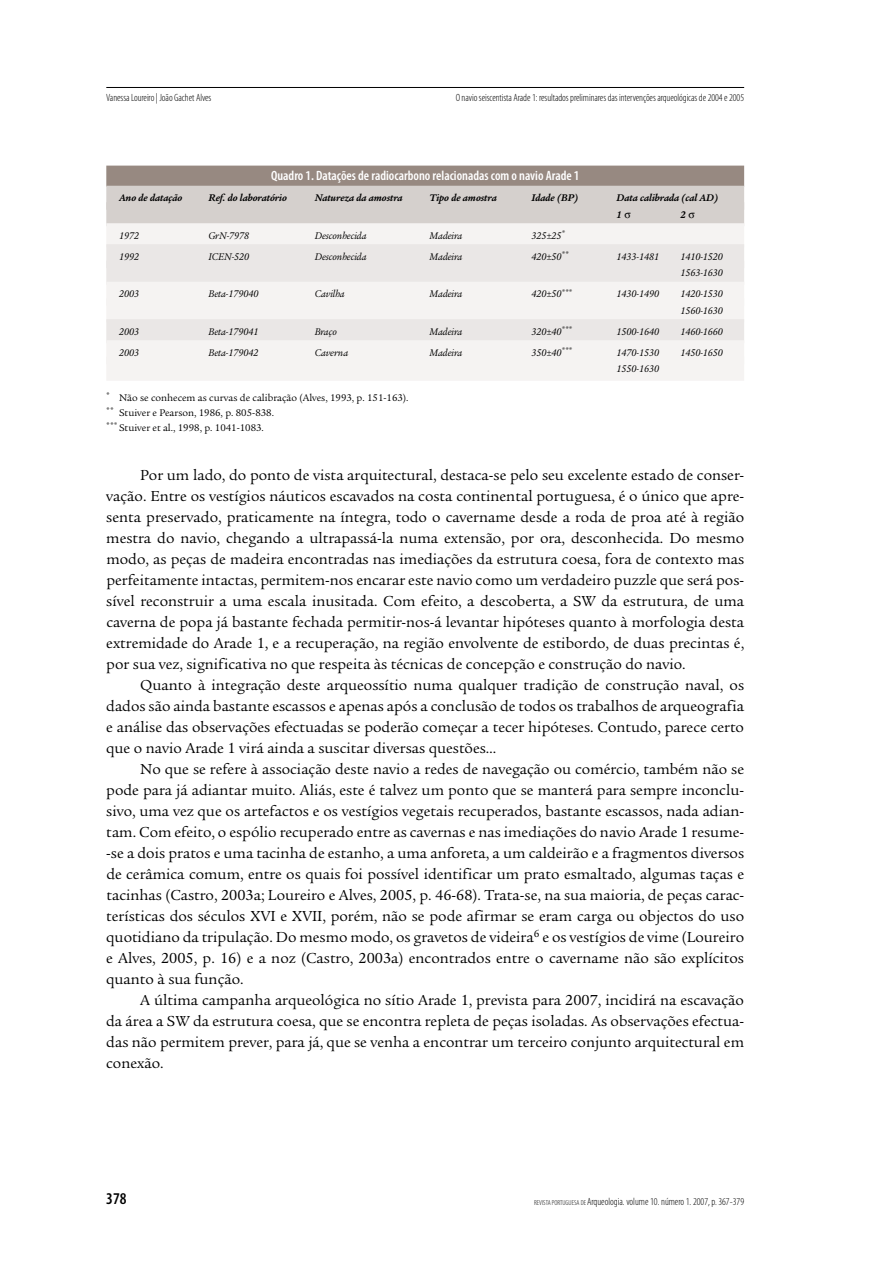
<style>
.page{position:relative;width:893px;height:1263px;background:#fff}
.page>*{position:absolute;margin:0;border:0;box-sizing:border-box;transform-origin:0 0}
.t1{font:600 condensed 16.5px "Myriad Pro";color:#000}
.t2{font:15.75px/21px "Legacy Serif";color:#000;text-align:justify}
.t3{font:600 condensed 13.5px "Myriad Pro";color:#fff}
.t4{font:italic 10.5px/16.5px "Legacy Serif";letter-spacing:-.005em;color:#000}
.t5{font:300 condensed 10.5px "Myriad Pro";letter-spacing:-.005em;color:#000}
.t6{font:10.5px/15px "Legacy Serif";color:#000}
.t7{font:italic 700 10.5px/16.5px "Legacy Serif";letter-spacing:-.005em;color:#000}
.s1{font-size:7.2px}
</style>
<div class="page">
<hr style="left:106px;top:87px;width:638px;height:1px;background:#000">
<div style="left:106px;top:166px;width:638px;height:21px;background:#978981"></div>
<div style="left:106px;top:186px;width:638px;height:24px;background:#d5d0cd"></div>
<div style="left:106px;top:202px;width:638px;height:24px;background:#d5d0cd"></div>
<div style="left:106px;top:223px;width:638px;height:24px;background:#f5f3f2"></div>
<div style="left:106px;top:244px;width:638px;height:24px;background:#eae7e6"></div>
<div style="left:106px;top:261px;width:638px;height:24px;background:#eae7e6"></div>
<div style="left:106px;top:282px;width:638px;height:24px;background:#f5f3f2"></div>
<div style="left:106px;top:298px;width:638px;height:24px;background:#f5f3f2"></div>
<div style="left:106px;top:319px;width:638px;height:24px;background:#eae7e6"></div>
<div style="left:106px;top:340px;width:638px;height:24px;background:#f5f3f2"></div>
<div style="left:106px;top:357px;width:638px;height:24px;background:#f5f3f2"></div>
<p class="t5" style="left:106px;top:92px;width:107px">Vanessa Loureiro | João Gachet Alves</p>
<p class="t5" style="left:456px;top:92px;width:290px">O navio seiscentista Arade 1: resultados preliminares das intervenções arqueológicas de 2004 e 2005</p>
<p class="t3" style="left:271px;top:167px;width:310px">Quadro 1. Datações de radiocarbono relacionadas com o navio Arade 1</p>
<p class="t7" style="left:119px;top:190px;width:65px">Ano de datação</p>
<p class="t7" style="left:208px;top:190px;width:80px">Ref. do laboratório</p>
<p class="t7" style="left:315px;top:190px;width:89px">Natureza da amostra</p>
<p class="t7" style="left:429px;top:190px;width:69px">Tipo de amostra</p>
<p class="t7" style="left:531px;top:190px;width:48px">Idade (BP)</p>
<p class="t7" style="left:617px;top:190px;width:103px">Data calibrada (cal AD)<br>1</p>
<p class="t7" style="left:680px;top:206px;width:7px">2</p>
<p class="t4" style="left:119px;top:227px;width:22px">1972</p>
<p class="t4" style="left:208px;top:227px;width:42px">GrN-7978</p>
<p class="t4" style="left:315px;top:227px;width:53px">Desconhecida</p>
<p class="t4" style="left:429px;top:227px;width:34px">Madeira</p>
<p class="t4" style="left:532px;top:227px;width:35px">325±25<sup>*</sup></p>
<p class="t4" style="left:119px;top:248px;width:22px">1992</p>
<p class="t4" style="left:208px;top:248px;width:42px">ICEN-520</p>
<p class="t4" style="left:315px;top:248px;width:53px">Desconhecida</p>
<p class="t4" style="left:429px;top:248px;width:34px">Madeira</p>
<p class="t4" style="left:532px;top:248px;width:39px">420±50<sup>**</sup></p>
<p class="t4" style="left:617px;top:248px;width:44px">1433-1481</p>
<p class="t4" style="left:680px;top:248px;width:44px">1410-1520<br>1563-1630</p>
<p class="t4" style="left:119px;top:286px;width:22px">2003</p>
<p class="t4" style="left:208px;top:286px;width:52px">Beta-179040</p>
<p class="t4" style="left:315px;top:286px;width:32px">Cavilha</p>
<p class="t4" style="left:429px;top:286px;width:34px">Madeira</p>
<p class="t4" style="left:532px;top:286px;width:42px">420±50<sup>***</sup></p>
<p class="t4" style="left:617px;top:286px;width:44px">1430-1490</p>
<p class="t4" style="left:680px;top:286px;width:44px">1420-1530<br>1560-1630</p>
<p class="t4" style="left:119px;top:323px;width:22px">2003</p>
<p class="t4" style="left:208px;top:323px;width:52px">Beta-179041</p>
<p class="t4" style="left:315px;top:323px;width:24px">Braço</p>
<p class="t4" style="left:429px;top:323px;width:34px">Madeira</p>
<p class="t4" style="left:532px;top:323px;width:42px">320±40<sup>***</sup></p>
<p class="t4" style="left:617px;top:323px;width:44px">1500-1640</p>
<p class="t4" style="left:680px;top:323px;width:44px">1460-1660</p>
<p class="t4" style="left:119px;top:344px;width:22px">2003</p>
<p class="t4" style="left:208px;top:344px;width:52px">Beta-179042</p>
<p class="t4" style="left:315px;top:344px;width:35px">Caverna</p>
<p class="t4" style="left:429px;top:344px;width:34px">Madeira</p>
<p class="t4" style="left:531px;top:344px;width:42px">350±40<sup>***</sup></p>
<p class="t4" style="left:617px;top:344px;width:44px">1470-1530</p>
<p class="t4" style="left:680px;top:344px;width:44px">1450-1650</p>
<p class="t4" style="left:617px;top:361px;width:44px">1550-1630</p>
<p class="t6" style="left:106px;top:390px;width:304px"><sup>*</sup> Não se conhecem as curvas de calibração (Alves, 1993, p. 151-163). <sup>**</sup> Stuiver e Pearson, 1986, p. 805-838.<br><sup>***</sup> Stuiver et al., 1998, p. 1041-1083.</p>
<p class="t2" style="left:106px;top:465px;width:639px;text-indent:34px">Por um lado, do ponto de vista arquitectural, destaca-se pelo seu excelente estado de conser&shy;vação. Entre os vestígios náuticos escavados na costa continental portuguesa, é o único que apre&shy;senta preservado, praticamente na íntegra, todo o cavername desde a roda de proa até à região mestra do navio, chegando a ultrapassá-la numa extensão, por ora, desconhecida. Do mesmo modo, as peças de madeira encontradas nas imediações da estrutura coesa, fora de contexto mas perfeitamente intactas, permitem-nos encarar este navio como um verdadeiro puzzle que será pos&shy;sível reconstruir a uma escala inusitada. Com efeito, a descoberta, a SW da estrutura, de uma caverna de popa já bastante fechada permitir-nos-á levantar hipóteses quanto à morfologia desta extremidade do Arade 1, e a recuperação, na região envolvente de estibordo, de duas precintas é, por sua vez, significativa no que respeita às técnicas de concepção e construção do navio.</p>
<p class="t2" style="left:106px;top:675px;width:639px;text-indent:34px">Quanto à integração deste arqueossítio numa qualquer tradição de construção naval, os dados são ainda bastante escassos e apenas após a conclusão de todos os trabalhos de arqueografia e análise das observações efectuadas se poderão começar a tecer hipóteses. Contudo, parece certo que o navio Arade 1 virá ainda a suscitar diversas questões…</p>
<p class="t2" style="left:106px;top:759px;width:639px;text-indent:34px">No que se refere à associação deste navio a redes de navegação ou comércio, também não se pode para já adiantar muito. Aliás, este é talvez um ponto que se manterá para sempre inconclu&shy;sivo, uma vez que os artefactos e os vestígios vegetais recuperados, bastante escassos, nada adian&shy;tam. Com efeito, o espólio recuperado entre as cavernas e nas imediações do navio Arade 1 resume--se a dois pratos e uma tacinha de estanho, a uma anforeta, a um caldeirão e a fragmentos diversos de cerâmica comum, entre os quais foi possível identificar um prato esmaltado, algumas taças e tacinhas (Castro, 2003a; Loureiro e Alves, 2005, p. 46-68). Trata-se, na sua maioria, de peças carac&shy;terísticas dos séculos XVI e XVII, porém, não se pode afirmar se eram carga ou objectos do uso quotidiano da tripulação. Do mesmo modo, os gravetos de videira<sup>6</sup> e os vestígios de vime (Loureiro e Alves, 2005, p. 16) e a noz (Castro, 2003a) encontrados entre o cavername não são explícitos quanto à sua função.</p>
<p class="t2" style="left:106px;top:990px;width:639px;text-indent:34px">A última campanha arqueológica no sítio Arade 1, prevista para 2007, incidirá na escavação da área a SW da estrutura coesa, que se encontra repleta de peças isoladas. As observações efectua&shy;das não permitem prever, para já, que se venha a encontrar um terceiro conjunto arquitectural em conexão.</p>
<p class="t1" style="left:106px;top:1188px;width:22px">378</p>
<p class="t5" style="left:534px;top:1195px;width:212px"><span class="s1">REVISTA PORTUGUESA DE</span> Arqueologia. volume 10. número 1. 2007, p. 367-379</p>
</div>
